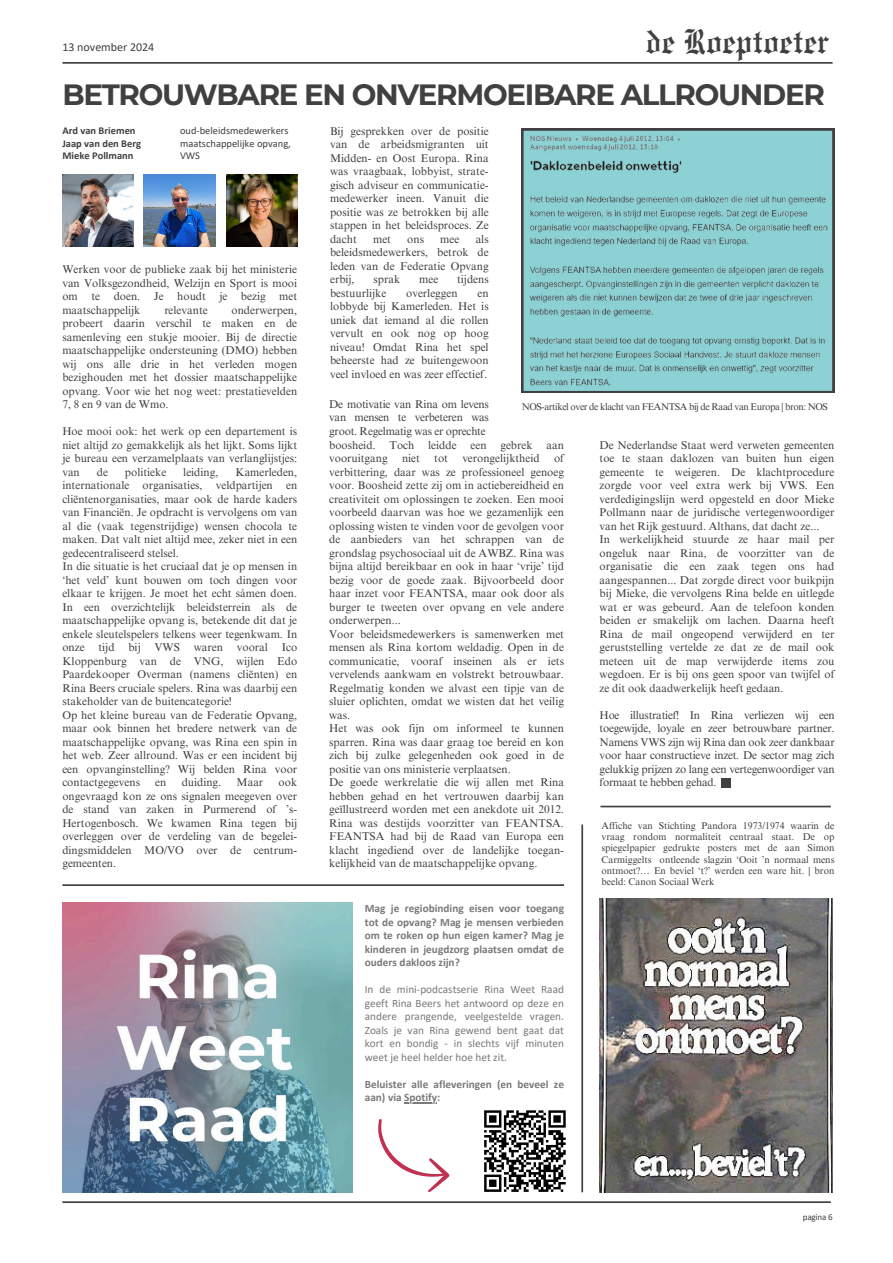
<style>
.page{position:relative;width:893px;height:1263px;background:#fff}
.page>*{position:absolute;margin:0;border:0;box-sizing:border-box;transform-origin:0 0}
.t1{font:35.55px "Engravers Old English BT";color:#404040}
.t2{font:700 29.25px "Montserrat";letter-spacing:-.045em;color:#404040}
.t3{font:12px "Calibri";color:#404040}
.t4{font:11.25px/13.5px "Times NRMT Pro";color:#404040;text-align:justify}
.t5{font:700 11.25px/13.5px "Calibri";color:#787a79;text-align:justify}
.t6{font:11.25px/13.5px "Calibri";color:#787a79;text-align:justify}
.t7{font:10.5px/12.4px "Calibri";color:#404040}
.t8{font:700 10.5px/12.4px "Calibri";color:#404040}
.t9{font:9.75px/11.2px "Times NRMT Pro";letter-spacing:-.04em;color:#404040;text-align:justify}
.t10{font:9px "Calibri";letter-spacing:-.02em;color:#404040}
</style>
<div class="page">
<hr style="left:62px;top:62px;width:770px;height:2px;background:#404040">
<hr style="left:62px;top:1201px;width:769px;height:2px;background:#404040">
<img style="left:226px;top:175px;width:71px;height:72px">
<img style="left:144px;top:175px;width:72px;height:72px">
<svg style="left:521px;top:129px;width:313px;height:264px"></svg>
<img style="left:62px;top:175px;width:71px;height:72px">
<img style="left:599px;top:898px;width:233px;height:294px">
<hr style="left:62px;top:884px;width:502px;height:2px;background:#404040">
<img style="left:62px;top:903px;width:290px;height:289px">
<hr style="left:404px;top:1102px;width:33px;height:1px;background:#787a79">
<svg style="left:484px;top:1110px;width:82px;height:82px"></svg>
<svg style="left:378px;top:1119px;width:71px;height:73px"></svg>
<hr style="left:581px;top:824px;width:2px;height:368px;background:#404040">
<hr style="left:600px;top:806px;width:231px;height:1px;background:#404040">
<div style="left:721px;top:778px;width:9px;height:9px;background:#404040"></div>
<p class="t3" style="left:62px;top:39px;width:93px">13 november 2024</p>
<h1 class="t1" style="left:645px;top:21px;width:185px">de Roeptoeter</h1>
<h2 class="t2" style="left:62px;top:73px;width:764px">BETROUWBARE EN ONVERMOEIBARE ALLROUNDER</h2>
<p class="t8" style="left:62px;top:124px;width:80px">Ard van Briemen<br>Jaap van den Berg<br>Mieke Pollmann</p>
<p class="t7" style="left:180px;top:124px;width:112px">oud-beleidsmedewerkers maatschappelijke opvang,<br>VWS</p>
<p class="t4" style="left:62px;top:263px;width:236px">Werken voor de publieke zaak bij het ministerie van Volksgezondheid, Welzijn en Sport is mooi om te doen. Je houdt je bezig met maatschappelijk</p>
<p class="t4" style="left:62px;top:304px;width:236px;text-indent:169px">onderwerpen, probeert daarin verschil te maken en de samenleving een stukje mooier. Bij de directie maatschappelijke ondersteuning (DMO) hebben wij ons alle drie in het verleden mogen bezighouden met het dossier maatschappelijke opvang. Voor wie het nog weet: prestatievelden 7, 8 en 9 van de Wmo.</p>
<p class="t4" style="left:62px;top:425px;width:236px">Hoe mooi ook: het werk op een departement is niet altijd zo gemakkelijk als het lijkt. Soms lijkt je bureau een verzamelplaats van verlanglijstjes: van</p>
<p class="t4" style="left:164px;top:304px;width:45px">relevante</p>
<p class="t4" style="left:97px;top:466px;width:13px">de</p>
<p class="t4" style="left:125px;top:466px;width:43px">politieke</p>
<p class="t4" style="left:183px;top:466px;width:37px">leiding,</p>
<p class="t4" style="left:62px;top:466px;width:236px;text-align:left;text-indent:173px">Kamerleden, internationale organisaties, veldpartijen en cliëntenorganisaties, maar ook de harde kaders van Financiën. Je opdracht is vervolgens om van al die (vaak tegenstrijdige) wensen chocola te maken. Dat valt niet altijd mee, zeker niet in een gedecentraliseerd stelsel.<br>In die situatie is het cruciaal dat je op mensen in ‘het veld’ kunt bouwen om toch dingen voor elkaar te krijgen. Je moet het echt sámen doen.<br>In een overzichtelijk beleidsterrein als de maatschappelijke opvang is, betekende dit dat je enkele sleutelspelers telkens weer tegenkwam. In onze tijd bij VWS waren vooral Ico Kloppenburg van de VNG, wijlen Edo Paardekooper Overman (namens cliënten) en Rina Beers cruciale spelers. Rina was daarbij een stakeholder van de buitencategorie!<br>Op het kleine bureau van de Federatie Opvang, maar ook binnen het bredere netwerk van de maatschappelijke opvang, was Rina een spin in het web. Zeer allround. Was er een incident bij een opvanginstelling? Wij belden Rina voor contactgegevens</p>
<p class="t4" style="left:155px;top:776px;width:13px">en</p>
<p class="t4" style="left:182px;top:776px;width:41px">duiding.</p>
<p class="t4" style="left:237px;top:776px;width:28px">Maar</p>
<p class="t4" style="left:62px;top:776px;width:236px;text-indent:216px">ook ongevraagd kon ze ons signalen meegeven over de stand van zaken in Purmerend of ’s-Hertogenbosch. We kwamen Rina tegen bij overleggen over de verdeling van de begelei&shy;dingsmiddelen MO/VO over de centrum&shy;gemeenten.</p>
<p class="t4" style="left:330px;top:125px;width:160px">Bij gesprekken over de positie van de arbeidsmigranten uit Midden- en Oost Europa. Rina was vraagbaak, lobbyist, strate&shy;gisch adviseur en communicatie&shy;medewerker ineen. Vanuit die positie was ze betrokken bij alle stappen in het beleidsproces. Ze dacht</p>
<p class="t4" style="left:330px;top:233px;width:160px;text-indent:146px">als beleidsmedewerkers, betrok de leden van de Federatie Opvang erbij,</p>
<p class="t4" style="left:373px;top:233px;width:19px">met</p>
<p class="t4" style="left:407px;top:233px;width:18px">ons</p>
<p class="t4" style="left:440px;top:233px;width:21px">mee</p>
<p class="t4" style="left:373px;top:273px;width:28px">sprak</p>
<p class="t4" style="left:419px;top:273px;width:21px">mee</p>
<p class="t4" style="left:457px;top:273px;width:33px">tijdens</p>
<p class="t4" style="left:330px;top:287px;width:58px">bestuurlijke</p>
<p class="t4" style="left:406px;top:287px;width:53px">overleggen</p>
<p class="t4" style="left:330px;top:287px;width:160px;text-indent:147px">en lobbyde bij Kamerleden. Het is uniek dat iemand al die rollen vervult en ook nog op hoog niveau! Omdat Rina het spel beheerste had ze buitengewoon veel invloed en was zeer effectief.</p>
<p class="t4" style="left:329px;top:398px;width:161px">De motivatie van Rina om levens van mensen te verbeteren was groot. Regelmatig was er oprechte</p>
<p class="t9" style="left:522px;top:402px;width:308px">NOS-artikel over de klacht van FEANTSA bij de Raad van Europa | bron: NOS</p>
<p class="t4" style="left:329px;top:439px;width:236px">boosheid. Toch leidde een gebrek aan vooruitgang</p>
<p class="t4" style="left:402px;top:452px;width:19px">niet</p>
<p class="t4" style="left:434px;top:452px;width:15px">tot</p>
<p class="t4" style="left:462px;top:452px;width:79px">verongelijktheid</p>
<p class="t4" style="left:329px;top:452px;width:236px;text-align:left;text-indent:225px">of verbittering, daar was ze professioneel genoeg voor. Boosheid zette zij om in actiebereidheid en creativiteit om oplossingen te zoeken. Een mooi voorbeeld daarvan was hoe we gezamenlijk een oplossing wisten te vinden voor de gevolgen voor de aanbieders van het schrappen van de grondslag psychosociaal uit de AWBZ. Rina was bijna altijd bereikbaar en ook in haar ‘vrije’ tijd bezig voor de goede zaak. Bijvoorbeeld door haar inzet voor FEANTSA, maar ook door als burger te tweeten over opvang en vele andere onderwerpen...<br>Voor beleidsmedewerkers is samenwerken met mensen als Rina kortom weldadig. Open in de communicatie, vooraf inseinen als er iets vervelends aankwam en volstrekt betrouwbaar.<br>Regelmatig konden we alvast een tipje van de sluier oplichten, omdat we wisten dat het veilig was.<br>Het was ook fijn om informeel te kunnen sparren. Rina was daar graag toe bereid en kon zich bij zulke gelegenheden ook goed in de positie van ons ministerie verplaatsen.<br>De goede werkrelatie die wij allen met Rina hebben gehad en het vertrouwen daarbij kan geïllustreerd worden met een anekdote uit 2012.<br>Rina was destijds voorzitter van FEANTSA.<br>FEANTSA had bij de Raad van Europa een klacht ingediend over de landelijke toegan&shy;kelijkheid van de maatschappelijke opvang.</p>
<p class="t5" style="left:365px;top:902px;width:201px">Mag je regiobinding eisen voor toegang tot de opvang? Mag je mensen verbieden om te roken op hun eigen kamer? Mag je kinderen in jeugdzorg plaatsen omdat de ouders dakloos zijn?</p>
<p class="t6" style="left:365px;top:983px;width:201px">In de mini-podcastserie Rina Weet Raad geeft Rina Beers het antwoord op deze en andere prangende, veelgestelde vragen.<br>Zoals je van Rina gewend bent gaat dat kort en bondig - in slechts vijf minuten weet je heel helder hoe het zit.</p>
<p class="t5" style="left:365px;top:1077px;width:201px">Beluister alle afleveringen (en beveel ze aan) via Spotify:</p>
<p class="t4" style="left:599px;top:439px;width:236px;text-align:left">De Nederlandse Staat werd verweten gemeenten toe te staan daklozen van buiten hun eigen gemeente te weigeren. De klachtprocedure zorgde voor veel extra werk bij VWS. Een verdedigingslijn werd opgesteld en door Mieke Pollmann naar de juridische vertegenwoordiger van het Rijk gestuurd. Althans, dat dacht ze...<br>In werkelijkheid stuurde ze haar mail per ongeluk naar Rina, de voorzitter van de organisatie die een zaak tegen ons had aangespannen... Dat zorgde direct voor buikpijn bij Mieke, die vervolgens Rina belde en uitlegde wat er was gebeurd. Aan de telefoon konden beiden er smakelijk om lachen. Daarna heeft Rina de mail ongeopend verwijderd en ter geruststelling vertelde ze dat ze de mail ook meteen uit de map verwijderde items zou wegdoen. Er is bij ons geen spoor van twijfel of ze dit ook daadwerkelijk heeft gedaan.</p>
<p class="t4" style="left:599px;top:709px;width:236px">Hoe illustratief! In Rina verliezen wij een toegewijde, loyale en zeer betrouwbare partner.<br>Namens VWS zijn wij Rina dan ook zeer dankbaar voor haar constructieve inzet. De sector mag zich gelukkig prijzen zo lang een vertegenwoordiger van formaat te hebben gehad.</p>
<p class="t9" style="left:601px;top:820px;width:234px">Affiche van Stichting Pandora 1973/1974 waarin de vraag rondom normaliteit centraal staat. De op spiegelpapier gedrukte posters met de aan Simon Carmiggelts ontleende slagzin ‘Ooit ’n normaal mens ontmoet?… En beviel ‘t?’ werden een ware hit. | bron beeld: Canon Sociaal Werk</p>
<p class="t10" style="left:803px;top:1210px;width:31px">pagina 6</p>
</div>
